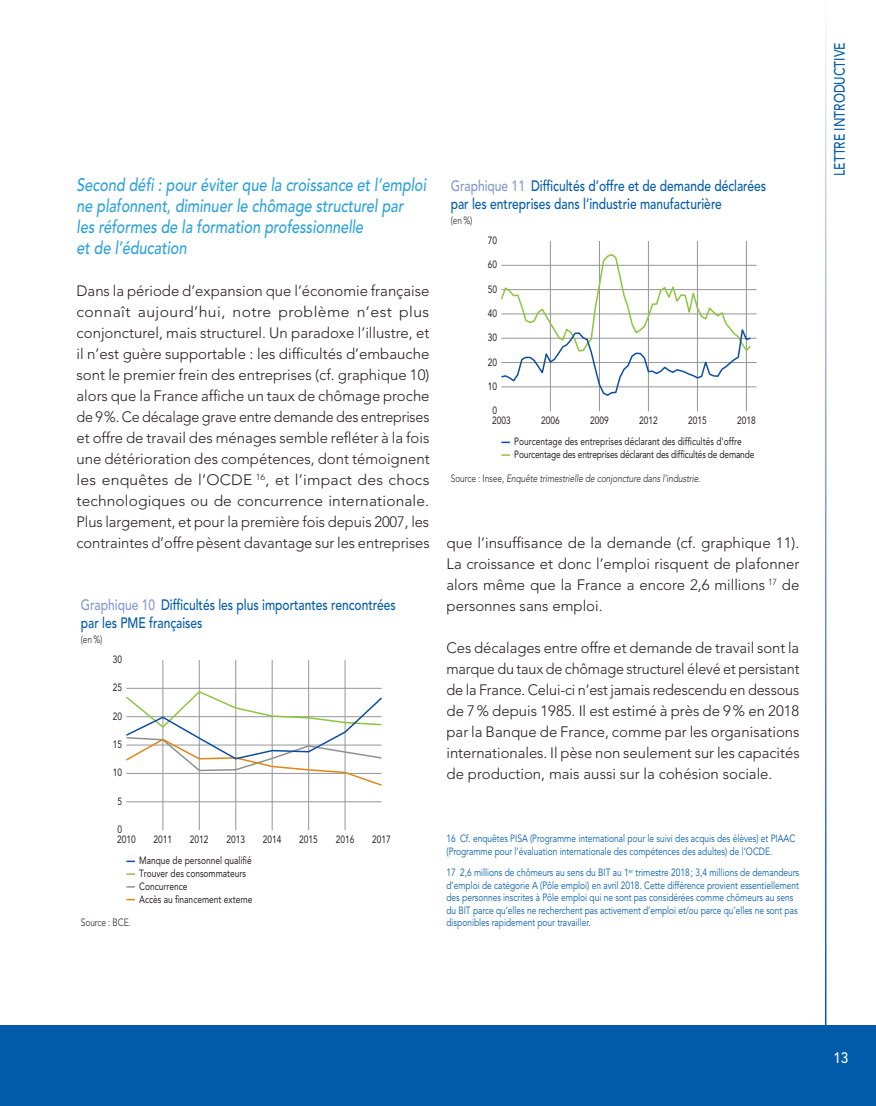
<style>
.page{position:relative;width:876px;height:1106px;background:#fff}
.page>*{position:absolute;margin:0;border:0;box-sizing:border-box;transform-origin:0 0}
.t1{font:italic 500 18px/21px "Avenir LT Std";color:#2aa2db;scale:.8 1}
.t2{font:300 15px/21px "Avenir LT Std";color:#231f20;text-align:justify}
.t3{font:500 15px/18px "Avenir LT Std";color:#015aaa;scale:.8 1}
.t4{font:500 15px "Avenir LT Std";color:#fff;scale:.9 1}
.t5{font:10.5px/12.6px "Avenir LT Std";color:#015aaa;scale:.8 1}
.t6{font:10.5px/12.8px "Avenir LT Std";color:#231f20;scale:.8 1}
.t7{font:italic 300 10.5px "Avenir LT Std";letter-spacing:-.005em;color:#231f20;scale:.8 1}
.t8{font:10.5px "Avenir LT Std";letter-spacing:-.02em;color:#231f20;scale:.8 1}
.t9{font:300 10.5px "Avenir LT Std";letter-spacing:-.005em;color:#231f20;scale:.8 1}
.s1{color:#8197cd}
.s2{font-style:normal}
</style>
<div class="page">
<div style="left:0;top:1025px;width:876px;height:81px;background:#015aaa"></div>
<hr style="left:126px;top:801px;width:256px;height:1px;background:#939598">
<hr style="left:126px;top:688px;width:256px;height:1px;background:#939598">
<hr style="left:163px;top:660px;width:1px;height:170px;background:#939598">
<hr style="left:199px;top:660px;width:1px;height:170px;background:#939598">
<hr style="left:235px;top:660px;width:1px;height:170px;background:#939598">
<hr style="left:272px;top:660px;width:1px;height:170px;background:#939598">
<hr style="left:308px;top:660px;width:1px;height:170px;background:#939598">
<hr style="left:345px;top:660px;width:1px;height:170px;background:#939598">
<svg style="left:126px;top:860px;width:9px;height:2px"></svg>
<svg style="left:126px;top:898px;width:9px;height:2px"></svg>
<svg style="left:126px;top:690px;width:256px;height:97px"></svg>
<hr style="left:501px;top:386px;width:256px;height:1px;background:#939598">
<hr style="left:501px;top:362px;width:256px;height:1px;background:#939598">
<hr style="left:501px;top:338px;width:256px;height:1px;background:#939598">
<hr style="left:501px;top:314px;width:256px;height:1px;background:#939598">
<hr style="left:501px;top:289px;width:256px;height:1px;background:#939598">
<hr style="left:501px;top:265px;width:256px;height:1px;background:#939598">
<hr style="left:550px;top:241px;width:1px;height:170px;background:#939598">
<hr style="left:599px;top:241px;width:1px;height:170px;background:#939598">
<hr style="left:648px;top:241px;width:1px;height:170px;background:#939598">
<hr style="left:697px;top:241px;width:1px;height:170px;background:#939598">
<hr style="left:746px;top:241px;width:1px;height:170px;background:#939598">
<svg style="left:501px;top:454px;width:9px;height:2px"></svg>
<svg style="left:501px;top:441px;width:9px;height:2px"></svg>
<svg style="left:500px;top:253px;width:253px;height:144px"></svg>
<p class="t1" style="left:77px;top:175px;width:439px">Second défi : pour éviter que la croissance et l’emploi ne plafonnent, diminuer le chômage structurel par<br>les réformes de la formation professionnelle<br>et de l’éducation</p>
<p class="t2" style="left:77px;top:280px;width:355px">Dans la période d’expansion que l’économie française connaît aujourd’hui, notre problème n’est plus conjoncturel, mais structurel. Un paradoxe l’illustre, et il n’est guère supportable : les difficultés d’embauche sont le premier frein des entreprises (cf. graphique 10) alors que la France affiche un taux de chômage proche de 9%. Ce décalage grave entre demande des entreprises et offre de travail des ménages semble refléter à la fois une détérioration des compétences, dont témoignent les enquêtes de l’OCDE <sup>16</sup>, et l’impact des chocs technologiques ou de concurrence internationale.<br>Plus largement, et pour la première fois depuis 2007, les contraintes d’offre pèsent davantage sur les entreprises</p>
<p class="t3" style="left:81px;top:596px;width:395px"><span class="s1">Graphique 10</span> Difficultés les plus importantes rencontrées par les PME françaises</p>
<p class="t9" style="left:81px;top:633px;width:29px">(en%)</p>
<p class="t6" style="left:113px;top:653px;width:13px">30</p>
<p class="t6" style="left:113px;top:681px;width:13px">25</p>
<p class="t6" style="left:113px;top:710px;width:13px">20</p>
<p class="t6" style="left:113px;top:738px;width:13px">15</p>
<p class="t6" style="left:113px;top:766px;width:13px">10</p>
<p class="t6" style="left:117px;top:795px;width:7px">5</p>
<p class="t6" style="left:117px;top:823px;width:7px">0</p>
<p class="t6" style="left:117px;top:833px;width:25px">2010</p>
<p class="t6" style="left:153px;top:833px;width:25px">2011</p>
<p class="t6" style="left:190px;top:833px;width:25px">2012</p>
<p class="t6" style="left:226px;top:833px;width:25px">2013</p>
<p class="t6" style="left:263px;top:833px;width:25px">2014</p>
<p class="t6" style="left:299px;top:833px;width:25px">2015</p>
<p class="t6" style="left:336px;top:833px;width:25px">2016</p>
<p class="t6" style="left:372px;top:833px;width:25px">2017</p>
<p class="t6" style="left:139px;top:867px;width:135px">Trouver des consommateurs</p>
<p class="t6" style="left:139px;top:854px;width:142px">Manque de personnel qualifié</p>
<p class="t6" style="left:139px;top:880px;width:143px">Concurrence<br>Accès au financement externe</p>
<p class="t9" style="left:81px;top:916px;width:64px">Source : BCE.</p>
<p class="t3" style="left:451px;top:177px;width:396px"><span class="s1">Graphique 11</span> Difficultés d’offre et de demande déclarées par les entreprises dans l’industrie manufacturière</p>
<p class="t9" style="left:451px;top:214px;width:29px">(en%)</p>
<p class="t6" style="left:488px;top:234px;width:13px">70</p>
<p class="t6" style="left:488px;top:258px;width:13px">60</p>
<p class="t6" style="left:488px;top:283px;width:13px">50</p>
<p class="t6" style="left:488px;top:307px;width:13px">40</p>
<p class="t6" style="left:488px;top:331px;width:13px">30</p>
<p class="t6" style="left:488px;top:355px;width:13px">20</p>
<p class="t6" style="left:488px;top:380px;width:13px">10</p>
<p class="t6" style="left:492px;top:404px;width:7px">0</p>
<p class="t6" style="left:492px;top:414px;width:25px">2003</p>
<p class="t6" style="left:541px;top:414px;width:25px">2006</p>
<p class="t6" style="left:590px;top:414px;width:25px">2009</p>
<p class="t6" style="left:639px;top:414px;width:25px">2012</p>
<p class="t6" style="left:688px;top:414px;width:25px">2015</p>
<p class="t6" style="left:737px;top:414px;width:25px">2018</p>
<p class="t8" style="left:514px;top:448px;width:302px">Pourcentage des entreprises déclarant des difficultés de demande</p>
<p class="t6" style="left:514px;top:435px;width:286px">Pourcentage des entreprises déclarant des difficultés d'offre</p>
<p class="t7" style="left:451px;top:472px;width:314px"><span class="s2">Source : Insee,</span> Enquête trimestrielle de conjoncture dans l’industrie<span class="s2">.</span></p>
<p class="t2" style="left:446px;top:532px;width:354px">que l’insuffisance de la demande (cf. graphique 11).<br>La croissance et donc l’emploi risquent de plafonner alors même que la France a encore 2,6 millions <sup>17</sup> de personnes sans emploi.</p>
<p class="t2" style="left:446px;top:637px;width:355px">Ces décalages entre offre et demande de travail sont la marque du taux de chômage structurel élevé et persistant de la France. Celui‑ci n’est jamais redescendu en dessous de 7% depuis 1985. Il est estimé à près de 9% en 2018 par la Banque de France, comme par les organisations internationales. Il pèse non seulement sur les capacités de production, mais aussi sur la cohésion sociale.</p>
<p class="t5" style="left:446px;top:832px;width:437px">16 Cf. enquêtes PISA (Programme international pour le suivi des acquis des élèves) et PIAAC (Programme pour l’évaluation internationale des compétences des adultes) de l’OCDE.</p>
<p class="t5" style="left:446px;top:866px;width:442px">17 2,6 millions de chômeurs au sens du BIT au 1<sup>er</sup> trimestre 2018; 3,4 millions de demandeurs d’emploi de catégorie A (Pôle emploi) en avril 2018. Cette différence provient essentiellement des personnes inscrites à Pôle emploi qui ne sont pas considérées comme chômeurs au sens du BIT parce qu’elles ne recherchent pas activement d’emploi et/ou parce qu’elles ne sont pas disponibles rapidement pour travailler.</p>
<p class="t3" style="left:831px;top:176px;width:168px;rotate:-90deg">LETTRE INTRODUCTIVE</p>
<p class="t4" style="left:833px;top:1049px;width:18px">13</p>
</div>
